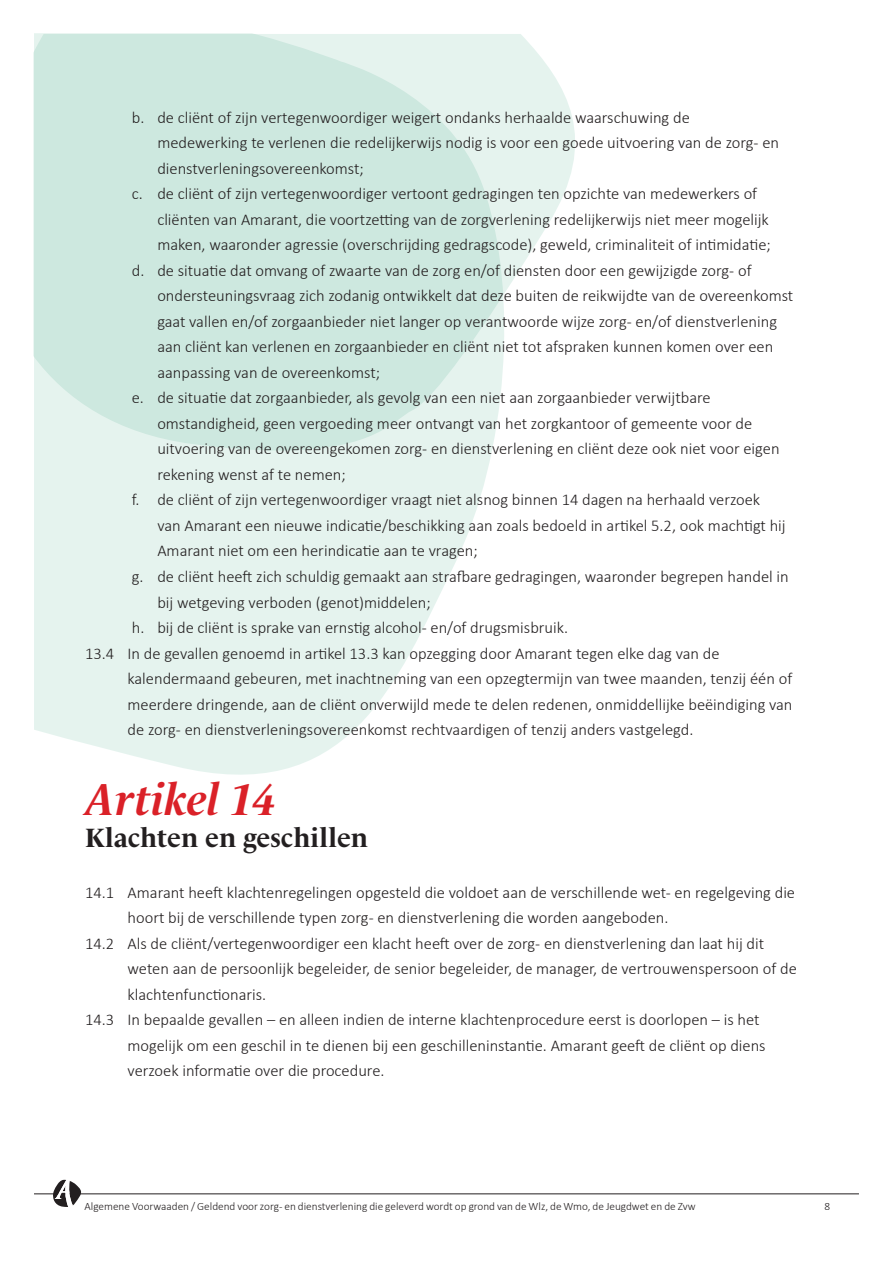
<style>
.page{position:relative;width:893px;height:1263px;background:#fff}
.page>*{position:absolute;margin:0;border:0;box-sizing:border-box;transform-origin:0 0}
.Kop_groot_rood_cursief{font:italic 700 45px "Le Monde Livre Std";color:#da2128}
.Artikelkop{font:700 27px "Le Monde Livre Std";color:#231f20}
.opsomming_onder_inspring{font:300 16.5px/25.5px "Calibri";color:#231f20}
.inspring_zonder_nummer{font:300 16.5px/25.5px "Calibri";color:#231f20}
.t1{font:300 11.25px "Calibri";color:#231f20}
</style>
<div class="page">
<hr style="left:34px;top:1193px;width:825px;height:1px;background:#231f20">
<svg style="left:52px;top:1180px;width:31px;height:27px"></svg>
<svg style="left:33px;top:34px;width:542px;height:322px"></svg>
<svg style="left:34px;top:33px;width:483px;height:742px;background:#dcefe8"></svg>
<p class="opsomming_onder_inspring" style="left:157px;top:105px;width:623px;text-indent:-26px">b. de cliënt of zijn vertegenwoordiger weigert ondanks herhaalde waarschuwing de medewerking te verlenen die redelijkerwijs nodig is voor een goede uitvoering van de zorg- en dienstverleningsovereenkomst;</p>
<p class="opsomming_onder_inspring" style="left:157px;top:181px;width:615px;text-indent:-26px">c. de cliënt of zijn vertegenwoordiger vertoont gedragingen ten opzichte van medewerkers of cliënten van Amarant, die voortzetting van de zorgverlening redelijkerwijs niet meer mogelijk maken, waaronder agressie (overschrijding gedragscode), geweld, criminaliteit of intimidatie;</p>
<p class="opsomming_onder_inspring" style="left:157px;top:258px;width:637px;text-indent:-26px">d. de situatie dat omvang of zwaarte van de zorg en/of diensten door een gewijzigde zorg- of ondersteuningsvraag zich zodanig ontwikkelt dat deze buiten de reikwijdte van de overeenkomst gaat vallen en/of zorgaanbieder niet langer op verantwoorde wijze zorg- en/of dienstverlening aan cliënt kan verlenen en zorgaanbieder en cliënt niet tot afspraken kunnen komen over een aanpassing van de overeenkomst;</p>
<p class="opsomming_onder_inspring" style="left:157px;top:385px;width:624px;text-indent:-26px">e. de situatie dat zorgaanbieder, als gevolg van een niet aan zorgaanbieder verwijtbare omstandigheid, geen vergoeding meer ontvangt van het zorgkantoor of gemeente voor de uitvoering van de overeengekomen zorg- en dienstverlening en cliënt deze ook niet voor eigen rekening wenst af te nemen;</p>
<p class="opsomming_onder_inspring" style="left:157px;top:487px;width:630px;text-indent:-26px">f. de cliënt of zijn vertegenwoordiger vraagt niet alsnog binnen 14 dagen na herhaald verzoek van Amarant een nieuwe indicatie/beschikking aan zoals bedoeld in artikel 5.2, ook machtigt hij<br>Amarant niet om een herindicatie aan te vragen;</p>
<p class="opsomming_onder_inspring" style="left:157px;top:564px;width:633px;text-indent:-26px">g. de cliënt heeft zich schuldig gemaakt aan strafbare gedragingen, waaronder begrepen handel in bij wetgeving verboden (genot)middelen;</p>
<p class="opsomming_onder_inspring" style="left:132px;top:615px;width:438px">h. bij de cliënt is sprake van ernstig alcohol- en/of drugsmisbruik.</p>
<p class="inspring_zonder_nummer" style="left:128px;top:640px;width:666px;text-indent:-43px">13.4 In de gevallen genoemd in artikel 13.3 kan opzegging door Amarant tegen elke dag van de kalendermaand gebeuren, met inachtneming van een opzegtermijn van twee maanden, tenzij één of meerdere dringende, aan de cliënt onverwijld mede te delen redenen, onmiddellijke beëindiging van de zorg- en dienstverleningsovereenkomst rechtvaardigen of tenzij anders vastgelegd.</p>
<p class="Kop_groot_rood_cursief" style="left:85px;top:773px;width:193px">Artikel 14</p>
<p class="Artikelkop" style="left:85px;top:822px;width:284px">Klachten en geschillen</p>
<p class="inspring_zonder_nummer" style="left:128px;top:879px;width:669px;text-indent:-43px">14.1 Amarant heeft klachtenregelingen opgesteld die voldoet aan de verschillende wet- en regelgeving die hoort bij de verschillende typen zorg- en dienstverlening die worden aangeboden.</p>
<p class="inspring_zonder_nummer" style="left:128px;top:930px;width:671px;text-indent:-43px">14.2 Als de cliënt/vertegenwoordiger een klacht heeft over de zorg- en dienstverlening dan laat hij dit weten aan de persoonlijk begeleider, de senior begeleider, de manager, de vertrouwenspersoon of de klachtenfunctionaris.</p>
<p class="inspring_zonder_nummer" style="left:128px;top:1007px;width:640px;text-indent:-43px">14.3 In bepaalde gevallen – en alleen indien de interne klachtenprocedure eerst is doorlopen – is het mogelijk om een geschil in te dienen bij een geschilleninstantie. Amarant geeft de cliënt op diens verzoek informatie over die procedure.</p>
<p class="t1" style="left:85px;top:1199px;width:612px">Algemene Voorwaaden / Geldend voor zorg- en dienstverlening die geleverd wordt op grond van de Wlz, de Wmo, de Jeugdwet en de Zvw</p>
<p class="t1" style="left:824px;top:1199px;width:7px">8</p>
</div>
